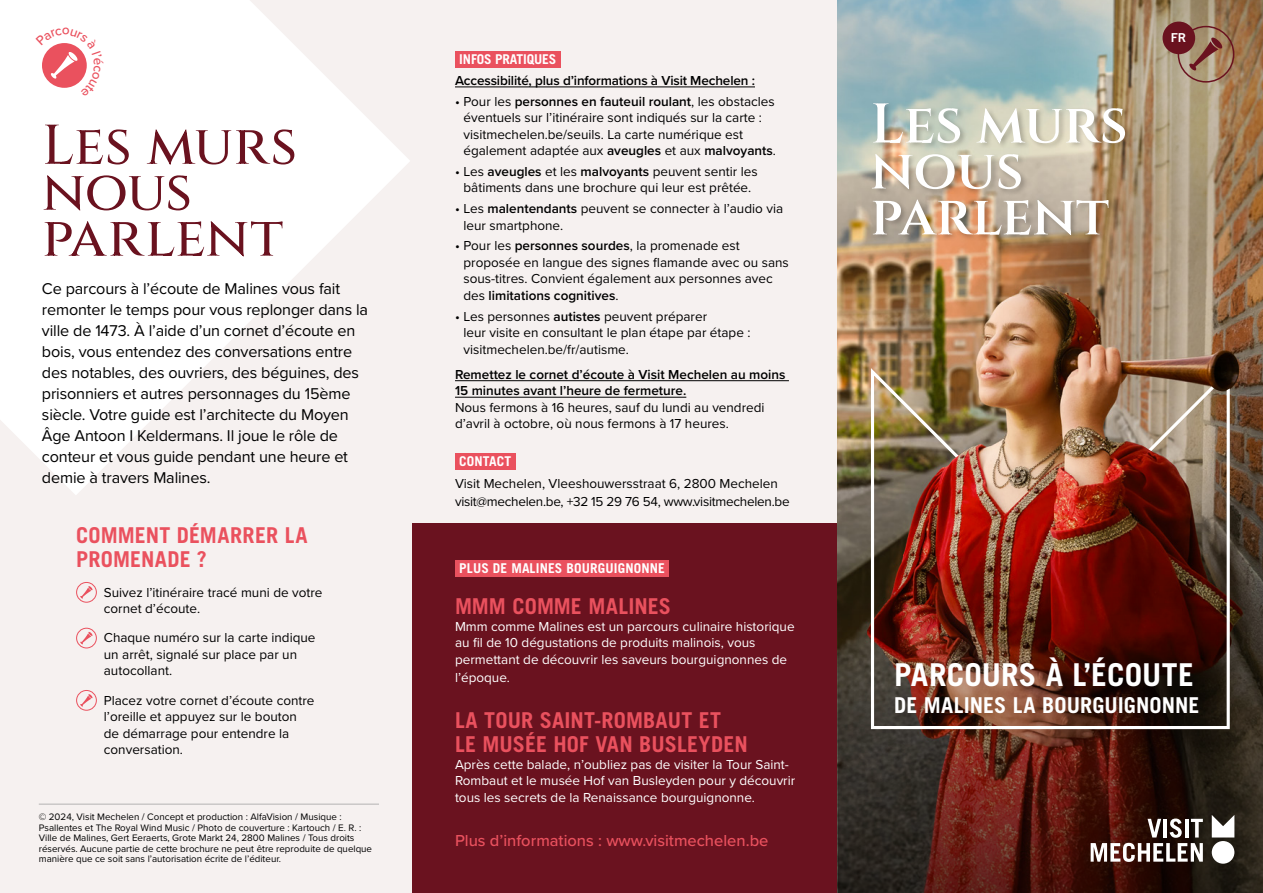
<style>
.page{position:relative;width:1263px;height:893px;background:#fff}
.page>*{position:absolute;margin:0;border:0;box-sizing:border-box;transform-origin:0 0}
.t1{font:600 55.8px/45.9px "Cinzel";color:#fff}
.t2{font:500 55.8px/45.9px "Cinzel";letter-spacing:-.005em;color:#6a121f}
.t3{font:700 31.5px "Trade Gothic LT Std";letter-spacing:.005em;color:#fff}
.t4{font:700 21.9px/24px "Trade Gothic LT Std";letter-spacing:.005em;color:#ea515e}
.t5{font:700 21.9px "Trade Gothic LT Std";letter-spacing:.005em;color:#fff}
.body{font:500 16.5px "Proxima Nova";color:#ea515e}
.body-2{font:16.2px/21px "Proxima Nova";letter-spacing:-.01em;color:#000}
.body-3{font:13.5px/16.5px "Proxima Nova";color:#000}
.body-4{font:13.5px/16.5px "Proxima Nova";color:#fff}
.body-5{font:13.5px "Proxima Nova";letter-spacing:-.02em;color:#000}
.body-6{font:600 13.5px "Proxima Nova";letter-spacing:-.01em;color:#000}
.titeltjes_blokje{font:700 13.5px "Trade Gothic LT Std";letter-spacing:.01em;color:#fff}
.titeltjes_blokje-2{font:700 13.5px "Trade Gothic LT Std";letter-spacing:-.01em;color:#fff}
.t6{font:700 12.45px "Trade Gothic Next LT Pro";color:#fff}
.colofon{font:9.75px/10.5px "Proxima Nova";color:#000}
.s1{font-weight:600}
</style>
<div class="page">
<div style="left:0;top:0;width:838px;height:893px;background:#f6f1f0"></div>
<svg style="left:0;top:0;width:410px;height:495px;fill:#fff"></svg>
<div style="left:412px;top:523px;width:426px;height:370px;background:#6a121f"></div>
<img style="left:838px;top:0;width:425px;height:527px">
<svg style="left:1028px;top:0;width:235px;height:247px;background:#a39379"></svg>
<svg style="left:838px;top:527px;width:425px;height:366px;background:#412219"></svg>
<div style="left:871px;top:101px;width:262px;height:141px;background:#000;opacity:.22"></div>
<img style="left:869px;top:364px;width:362px;height:367px">
<svg style="left:1212px;top:815px;width:22px;height:22px"></svg>
<div style="left:1212px;top:841px;width:22px;height:23px;background:#fff;border-radius:50%"></div>
<svg style="left:1091px;top:818px;width:112px;height:44px"></svg>
<div style="left:455px;top:51px;width:106px;height:17px;background:#ea515e"></div>
<hr style="left:455px;top:86px;width:300px;height:1px;background:#000">
<hr style="left:455px;top:380px;width:334px;height:1px;background:#000">
<hr style="left:455px;top:397px;width:231px;height:1px;background:#000">
<div style="left:455px;top:453px;width:60px;height:17px;background:#ea515e"></div>
<hr style="left:39px;top:804px;width:340px;height:1px;background:#b3b2b2">
<div style="left:455px;top:561px;width:214px;height:16px;background:#ea515e"></div>
<div style="left:76px;top:582px;width:21px;height:21px;border:1px solid #ea515e;border-radius:50%"></div>
<svg style="left:80px;top:586px;width:13px;height:13px"></svg>
<div style="left:76px;top:628px;width:21px;height:20px;border:1px solid #ea515e;border-radius:50%"></div>
<svg style="left:80px;top:632px;width:13px;height:12px"></svg>
<div style="left:76px;top:690px;width:21px;height:21px;border:1px solid #ea515e;border-radius:50%"></div>
<svg style="left:80px;top:694px;width:13px;height:13px"></svg>
<div style="left:1178px;top:26px;width:56px;height:57px;border:2px solid #6a121f;border-radius:50%"></div>
<svg style="left:1189px;top:37px;width:34px;height:34px"></svg>
<div style="left:1162px;top:22px;width:33px;height:32px;background:#6a121f;border-radius:50%"></div>
<img style="left:902px;top:445px;width:312px;height:111px">
<img style="left:1205px;top:349px;width:34px;height:42px">
<svg style="left:36px;top:28px;width:68px;height:69px"></svg>
<p class="t2" style="left:42px;top:124px;width:257px">Les murs nous parlent</p>
<p class="body-2" style="left:42px;top:277px;width:328px">Ce parcours à l’écoute de Malines vous fait remonter le temps pour vous replonger dans la ville de 1473. À l’aide d’un cornet d’écoute en bois, vous entendez des conversations entre des notables, des ouvriers, des béguines, des prisonniers et autres personnages du 15ème siècle. Votre guide est l’architecte du Moyen Âge Antoon I Keldermans. Il joue le rôle de conteur et vous guide pendant une heure et demie à travers Malines.</p>
<p class="t4" style="left:76px;top:523px;width:233px">COMMENT DÉMARRER LA<br>PROMENADE ?</p>
<p class="body-3" style="left:104px;top:583px;width:220px">Suivez l’itinéraire tracé muni de votre cornet d’écoute.</p>
<p class="body-3" style="left:104px;top:629px;width:213px">Chaque numéro sur la carte indique un arrêt, signalé sur place par un autocollant.</p>
<p class="body-3" style="left:104px;top:691px;width:212px">Placez votre cornet d’écoute contre l’oreille et appuyez sur le bouton de démarrage pour entendre la conversation.</p>
<p class="colofon" style="left:39px;top:811px;width:335px">© 2024, Visit Mechelen / Concept et production : AlfaVision / Musique :<br>Psallentes et The Royal Wind Music / Photo de couverture : Kartouch / E. R. :<br>Ville de Malines, Gert Eeraerts, Grote Markt 24, 2800 Malines / Tous droits réservés. Aucune partie de cette brochure ne peut être reproduite de quelque manière que ce soit sans l’autorisation écrite de l’éditeur.</p>
<p class="titeltjes_blokje-2" style="left:459px;top:51px;width:99px">INFOS PRATIQUES</p>
<p class="body-6" style="left:455px;top:70px;width:301px">Accessibilité, plus d’informations à Visit Mechelen :</p>
<p class="body-3" style="left:463px;top:92px;width:314px;text-indent:-9px">• Pour les <span class="s1">personnes en fauteuil roulant</span>, les obstacles éventuels sur l’itinéraire sont indiqués sur la carte : visitmechelen.be/seuils. La carte numérique est également adaptée aux <span class="s1">aveugles</span> et aux <span class="s1">malvoyants</span>.</p>
<p class="body-3" style="left:455px;top:163px;width:304px;text-align:center">• Les <span class="s1">aveugles</span> et les <span class="s1">malvoyants</span> peuvent sentir les bâtiments dans une brochure qui leur est prêtée.</p>
<p class="body-3" style="left:463px;top:200px;width:321px;text-indent:-9px">• Les <span class="s1">malentendants</span> peuvent se connecter à l’audio via leur smartphone.</p>
<p class="body-3" style="left:463px;top:237px;width:327px;text-indent:-9px">• Pour les <span class="s1">personnes sourdes</span>, la promenade est proposée en langue des signes flamande avec ou sans sous-titres. Convient également aux personnes avec des <span class="s1">limitations cognitives</span>.</p>
<p class="body-3" style="left:463px;top:307px;width:289px;text-indent:-9px">• Les personnes <span class="s1">autistes</span> peuvent préparer<br>leur visite en consultant le plan étape par étape : visitmechelen.be/fr/autisme.</p>
<p class="body-3" style="left:455px;top:365px;width:332px"><span class="s1">Remettez le cornet d’écoute à Visit Mechelen au moins 15 minutes avant l’heure de fermeture.<br></span>Nous fermons à 16 heures, sauf du lundi au vendredi d’avril à octobre, où nous fermons à 17 heures.</p>
<p class="titeltjes_blokje" style="left:459px;top:453px;width:54px">CONTACT</p>
<p class="body-3" style="left:455px;top:475px;width:324px">Visit Mechelen, Vleeshouwersstraat 6, 2800 Mechelen</p>
<p class="body-5" style="left:455px;top:492px;width:336px">visit@mechelen.be, +32 15 29 76 54, www.visitmechelen.be</p>
<p class="titeltjes_blokje" style="left:459px;top:560px;width:207px">PLUS DE MALINES BOURGUIGNONNE</p>
<p class="t4" style="left:455px;top:594px;width:218px">MMM COMME MALINES</p>
<p class="body-4" style="left:455px;top:618px;width:341px">Mmm comme Malines est un parcours culinaire historique au fil de 10 dégustations de produits malinois, vous permettant de découvrir les saveurs bourguignonnes de</p>
<p class="body-4" style="left:455px;top:669px;width:57px">l’époque.</p>
<p class="t4" style="left:455px;top:708px;width:294px">LA TOUR SAINT-ROMBAUT ET<br>LE MUSÉE HOF VAN BUSLEYDEN</p>
<p class="body-4" style="left:455px;top:755px;width:342px">Après cette balade, n’oubliez pas de visiter la Tour Saint-<br>Rombaut et le musée Hof van Busleyden pour y découvrir tous les secrets de la Renaissance bourguignonne.</p>
<p class="body" style="left:455px;top:828px;width:315px">Plus d’informations : www.visitmechelen.be</p>
<p class="t1" style="left:870px;top:103px;width:259px">Les murs nous parlent</p>
<p class="t6" style="left:1171px;top:29px;width:17px">FR</p>
<p class="t3" style="left:894px;top:656px;width:301px">PARCOURS À L’ÉCOUTE</p>
<p class="t5" style="left:894px;top:691px;width:307px">DE MALINES LA BOURGUIGNONNE</p>
</div>
